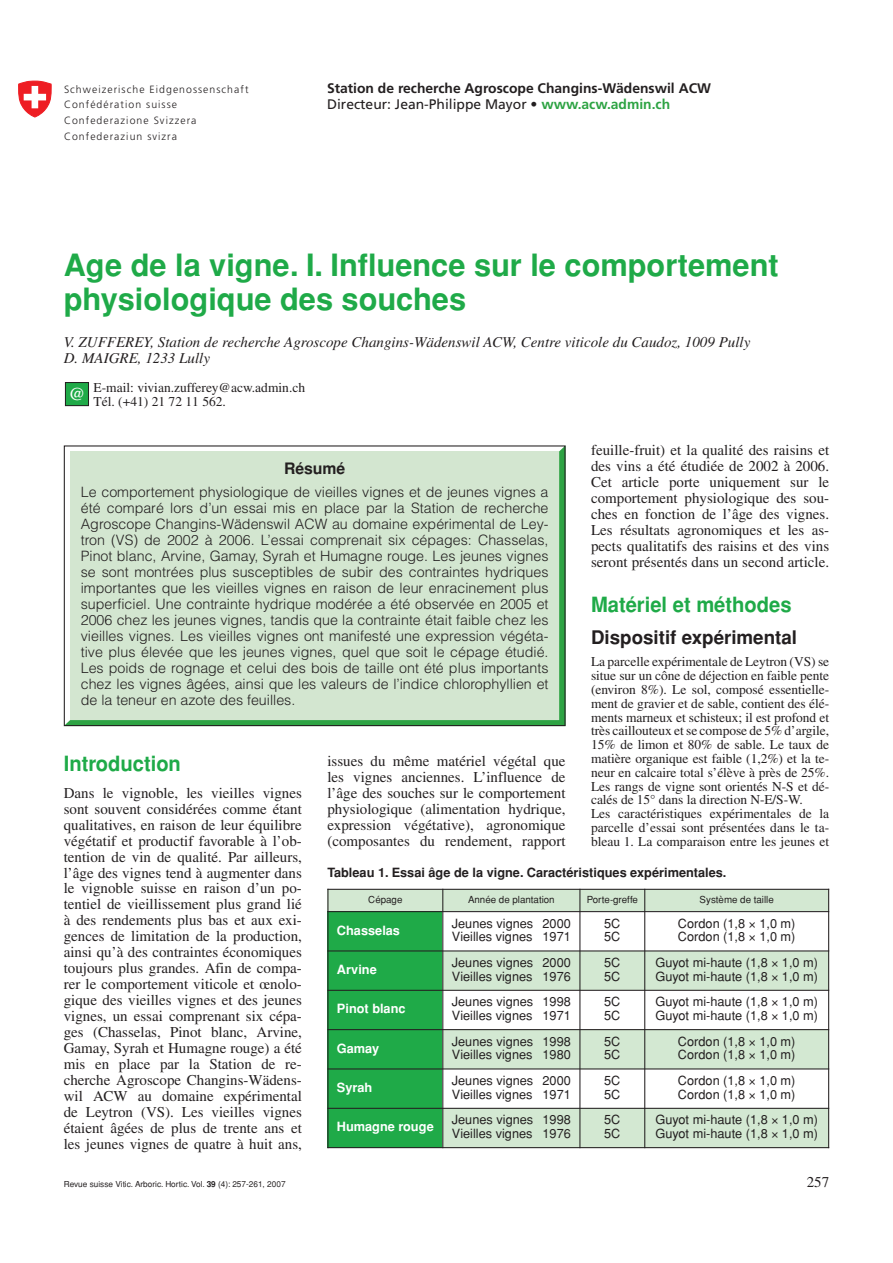
<style>
.page{position:relative;width:893px;height:1263px;background:#fff}
.page>*{position:absolute;margin:0;border:0;box-sizing:border-box;transform-origin:0 0}
.t1{font:700 30.75px/34px "Helvetica";color:#1faa48}
.t2{font:700 21px "Helvetica";color:#1faa48;scale:.96 1}
.t3{font:700 18.75px "Helvetica";color:#231f20}
.t4{font:700 15.75px "Helvetica";color:#231f20}
.t5{font:15px/15.9px "Times";color:#231f20;text-align:justify}
.t6{font:italic 15px/15.9px "Times";color:#231f20}
.t7{font:300 14.25px/15.9px "Helvetica";color:#231f20;text-align:justify}
.t8{font:700 13.8px/15.8px "Frutiger";color:#231f20}
.t9{font:13.5px/13.8px "Times";letter-spacing:-.005em;color:#231f20}
.t10{font:12.75px/13.8px "Helvetica";color:#231f20}
.t11{font:700 12.75px "Helvetica";color:#231f20}
.t12{font:700 12.75px "Helvetica";color:#fff}
.t13{font:300 10.5px/15.9px "Frutiger";letter-spacing:.1em;color:#231f20}
.t14{font:9.75px "Helvetica";color:#231f20}
.t15{font:8.25px "Helvetica";color:#231f20}
.s1{font-weight:400}
.s2{color:#2da343}
.s3{font-weight:700}
</style>
<div class="page">
<div style="left:66px;top:447px;width:498px;height:277px;background:#d3e6d0"></div>
<svg style="left:18px;top:80px;width:34px;height:38px"></svg>
<div style="left:65px;top:382px;width:24px;height:24px;background:#1faa48"></div>
<div style="left:65px;top:382px;width:24px;height:24px;border:1px solid #231f20"></div>
<div style="left:64px;top:445px;width:502px;height:281px;border:1px solid #231f20"></div>
<div style="left:327px;top:889px;width:116px;height:23px;background:#d3e8d2"></div>
<div style="left:443px;top:889px;width:137px;height:23px;background:#d3e8d2"></div>
<div style="left:580px;top:889px;width:65px;height:23px;background:#d3e8d2"></div>
<div style="left:645px;top:889px;width:184px;height:23px;background:#d3e8d2"></div>
<div style="left:327px;top:912px;width:116px;height:39px;background:#1faa48"></div>
<div style="left:327px;top:951px;width:116px;height:39px;background:#1faa48"></div>
<div style="left:443px;top:951px;width:137px;height:39px;background:#d3e8d2"></div>
<div style="left:580px;top:951px;width:65px;height:39px;background:#d3e8d2"></div>
<div style="left:645px;top:951px;width:184px;height:39px;background:#d3e8d2"></div>
<div style="left:327px;top:990px;width:116px;height:40px;background:#1faa48"></div>
<div style="left:327px;top:1030px;width:116px;height:39px;background:#1faa48"></div>
<div style="left:443px;top:1030px;width:137px;height:39px;background:#d3e8d2"></div>
<div style="left:580px;top:1030px;width:65px;height:39px;background:#d3e8d2"></div>
<div style="left:645px;top:1030px;width:184px;height:39px;background:#d3e8d2"></div>
<div style="left:327px;top:1069px;width:116px;height:39px;background:#1faa48"></div>
<div style="left:327px;top:1108px;width:116px;height:40px;background:#1faa48"></div>
<div style="left:443px;top:1108px;width:137px;height:40px;background:#d3e8d2"></div>
<div style="left:580px;top:1108px;width:65px;height:40px;background:#d3e8d2"></div>
<div style="left:645px;top:1108px;width:184px;height:40px;background:#d3e8d2"></div>
<hr style="left:327px;top:889px;width:1px;height:259px;background:#231f20">
<hr style="left:442px;top:889px;width:1px;height:259px;background:#231f20">
<hr style="left:579px;top:889px;width:1px;height:259px;background:#231f20">
<hr style="left:644px;top:889px;width:1px;height:259px;background:#231f20">
<hr style="left:828px;top:889px;width:1px;height:259px;background:#231f20">
<hr style="left:327px;top:889px;width:502px;height:1px;background:#231f20">
<hr style="left:327px;top:911px;width:502px;height:1px;background:#231f20">
<hr style="left:327px;top:950px;width:502px;height:1px;background:#231f20">
<hr style="left:327px;top:990px;width:502px;height:1px;background:#231f20">
<hr style="left:327px;top:1029px;width:502px;height:1px;background:#231f20">
<hr style="left:327px;top:1068px;width:502px;height:1px;background:#231f20">
<hr style="left:327px;top:1108px;width:502px;height:1px;background:#231f20">
<hr style="left:327px;top:1147px;width:502px;height:1px;background:#231f20">
<p class="t13" style="left:64px;top:82px;width:186px">Schweizerische Eidgenossenschaft<br>Confédération suisse<br>Confederazione Svizzera<br>Confederaziun svizra</p>
<p class="t8" style="left:327px;top:81px;width:385px">Station de recherche Agroscope Changins-Wädenswil ACW<br><span class="s1">Directeur: Jean-Philippe Mayor</span> • <span class="s2">www.acw.admin.ch</span></p>
<h1 class="t1" style="left:64px;top:248px;width:716px">Age de la vigne. I. Influence sur le comportement physiologique des souches</h1>
<p class="t6" style="left:64px;top:336px;width:688px">V. ZUFFEREY, Station de recherche Agroscope Changins-Wädenswil ACW, Centre viticole du Caudoz, 1009 Pully<br>D. MAIGRE, 1233 Lully</p>
<p class="t9" style="left:69px;top:381px;width:237px;line-height:14.2px;text-indent:24px">E-mail: vivian.zufferey@acw.admin.ch <sup>@</sup> Tél. (+41) 21 72 11 562.</p>
<p class="t5" style="left:591px;top:444px;width:240px">feuille-fruit) et la qualité des raisins et des vins a été étudiée de 2002 à 2006.<br>Cet article porte uniquement sur le comportement physiologique des sou&shy;ches en fonction de l’âge des vignes.<br>Les résultats agronomiques et les as&shy;pects qualitatifs des raisins et des vins seront présentés dans un second article.</p>
<h2 class="t2" style="left:591px;top:592px;width:210px">Matériel et méthodes</h2>
<p class="t3" style="left:591px;top:626px;width:207px">Dispositif expérimental</p>
<p class="t9" style="left:591px;top:656px;width:240px">La parcelle expérimentale de Leytron (VS) se situe sur un cône de déjection en faible pente (environ 8%). Le sol, composé essentielle&shy;ment de gravier et de sable, contient des élé&shy;ments marneux et schisteux; il est profond et très caillouteux et se compose de 5% d’argile, 15% de limon et 80% de sable. Le taux de matière organique est faible (1,2%) et la te&shy;neur en calcaire total s’élève à près de 25%.<br>Les rangs de vigne sont orientés N-S et dé&shy;calés de 15° dans la direction N-E/S-W.<br>Les caractéristiques expérimentales de la parcelle d’essai sont présentées dans le ta&shy;bleau 1. La comparaison entre les jeunes et</p>
<p class="t4" style="left:284px;top:459px;width:63px">Résumé</p>
<p class="t7" style="left:81px;top:484px;width:469px">Le comportement physiologique de vieilles vignes et de jeunes vignes a été comparé lors d’un essai mis en place par la Station de recherche Agroscope Changins-Wädenswil ACW au domaine expérimental de Ley&shy;tron (VS) de 2002 à 2006. L’essai comprenait six cépages: Chasselas, Pinot blanc, Arvine, Gamay, Syrah et Humagne rouge. Les jeunes vignes se sont montrées plus susceptibles de subir des contraintes hydriques importantes que les vieilles vignes en raison de leur enracinement plus superficiel. Une contrainte hydrique modérée a été observée en 2005 et 2006 chez les jeunes vignes, tandis que la contrainte était faible chez les vieilles vignes. Les vieilles vignes ont manifesté une expression végéta&shy;tive plus élevée que les jeunes vignes, quel que soit le cépage étudié.<br>Les poids de rognage et celui des bois de taille ont été plus importants chez les vignes âgées, ainsi que les valeurs de l’indice chlorophyllien et de la teneur en azote des feuilles.</p>
<p class="t5" style="left:327px;top:755px;width:240px">issues du même matériel végétal que les vignes anciennes. L’influence de l’âge des souches sur le comportement physiologique (alimentation hydrique, expression végétative), agronomique (composantes du rendement, rapport</p>
<h2 class="t2" style="left:64px;top:752px;width:124px">Introduction</h2>
<p class="t5" style="left:64px;top:786px;width:240px">Dans le vignoble, les vieilles vignes sont souvent considérées comme étant qualitatives, en raison de leur équilibre végétatif et productif favorable à l’ob&shy;tention de vin de qualité. Par ailleurs, l’âge des vignes tend à augmenter dans le vignoble suisse en raison d’un po&shy;tentiel de vieillissement plus grand lié à des rendements plus bas et aux exi&shy;gences de limitation de la production, ainsi qu’à des contraintes économiques toujours plus grandes. Afin de compa&shy;rer le comportement viticole et œnolo&shy;gique des vieilles vignes et des jeunes vignes, un essai comprenant six cépa&shy;ges (Chasselas, Pinot blanc, Arvine, Gamay, Syrah et Humagne rouge) a été mis en place par la Station de re&shy;cherche Agroscope Changins-Wädens&shy;wil ACW au domaine expérimental de Leytron (VS). Les vieilles vignes étaient âgées de plus de trente ans et les jeunes vignes de quatre à huit ans,</p>
<p class="t11" style="left:327px;top:865px;width:401px">Tableau 1. Essai âge de la vigne. Caractéristiques expérimentales.</p>
<p class="t14" style="left:368px;top:894px;width:36px">Cépage</p>
<p class="t14" style="left:468px;top:894px;width:88px">Année de plantation</p>
<p class="t14" style="left:587px;top:894px;width:52px">Porte-greffe</p>
<p class="t14" style="left:700px;top:894px;width:76px">Système de taille</p>
<p class="t12" style="left:337px;top:923px;width:65px">Chasselas</p>
<p class="t10" style="left:452px;top:916px;width:121px">Jeunes vignes 2000<br>Vieilles vignes 1971</p>
<p class="t10" style="left:604px;top:916px;width:18px">5C<br>5C</p>
<p class="t10" style="left:678px;top:916px;width:119px">Cordon (1,8 1,0 m)<br>Cordon (1,8 1,0 m)</p>
<p class="t12" style="left:337px;top:962px;width:41px">Arvine</p>
<p class="t10" style="left:452px;top:956px;width:121px">Jeunes vignes 2000<br>Vieilles vignes 1976</p>
<p class="t10" style="left:604px;top:956px;width:18px">5C<br>5C</p>
<p class="t10" style="left:655px;top:955px;width:164px">Guyot mi-haute (1,8 1,0 m)<br>Guyot mi-haute (1,8 1,0 m)</p>
<p class="t12" style="left:337px;top:1001px;width:70px">Pinot blanc</p>
<p class="t10" style="left:452px;top:995px;width:121px">Jeunes vignes 1998<br>Vieilles vignes 1971</p>
<p class="t10" style="left:604px;top:995px;width:18px">5C<br>5C</p>
<p class="t10" style="left:655px;top:995px;width:164px">Guyot mi-haute (1,8 1,0 m)<br>Guyot mi-haute (1,8 1,0 m)</p>
<p class="t12" style="left:337px;top:1041px;width:44px">Gamay</p>
<p class="t10" style="left:452px;top:1034px;width:121px">Jeunes vignes 1998<br>Vieilles vignes 1980</p>
<p class="t10" style="left:604px;top:1034px;width:18px">5C<br>5C</p>
<p class="t10" style="left:678px;top:1034px;width:119px">Cordon (1,8 1,0 m)<br>Cordon (1,8 1,0 m)</p>
<p class="t12" style="left:337px;top:1080px;width:37px">Syrah</p>
<p class="t10" style="left:452px;top:1074px;width:121px">Jeunes vignes 2000<br>Vieilles vignes 1971</p>
<p class="t10" style="left:604px;top:1074px;width:18px">5C<br>5C</p>
<p class="t10" style="left:678px;top:1073px;width:119px">Cordon (1,8 1,0 m)<br>Cordon (1,8 1,0 m)</p>
<p class="t12" style="left:337px;top:1119px;width:98px">Humagne rouge</p>
<p class="t10" style="left:452px;top:1113px;width:121px">Jeunes vignes 1998<br>Vieilles vignes 1976</p>
<p class="t10" style="left:604px;top:1113px;width:18px">5C<br>5C</p>
<p class="t10" style="left:655px;top:1113px;width:164px">Guyot mi-haute (1,8 1,0 m)<br>Guyot mi-haute (1,8 1,0 m)</p>
<p class="t15" style="left:64px;top:1179px;width:223px">Revue suisse Vitic. Arboric. Hortic. Vol. <span class="s3">39</span> (4): 257-261, 2007</p>
<p class="t5" style="left:807px;top:1175px;width:24px">257</p>
</div>
